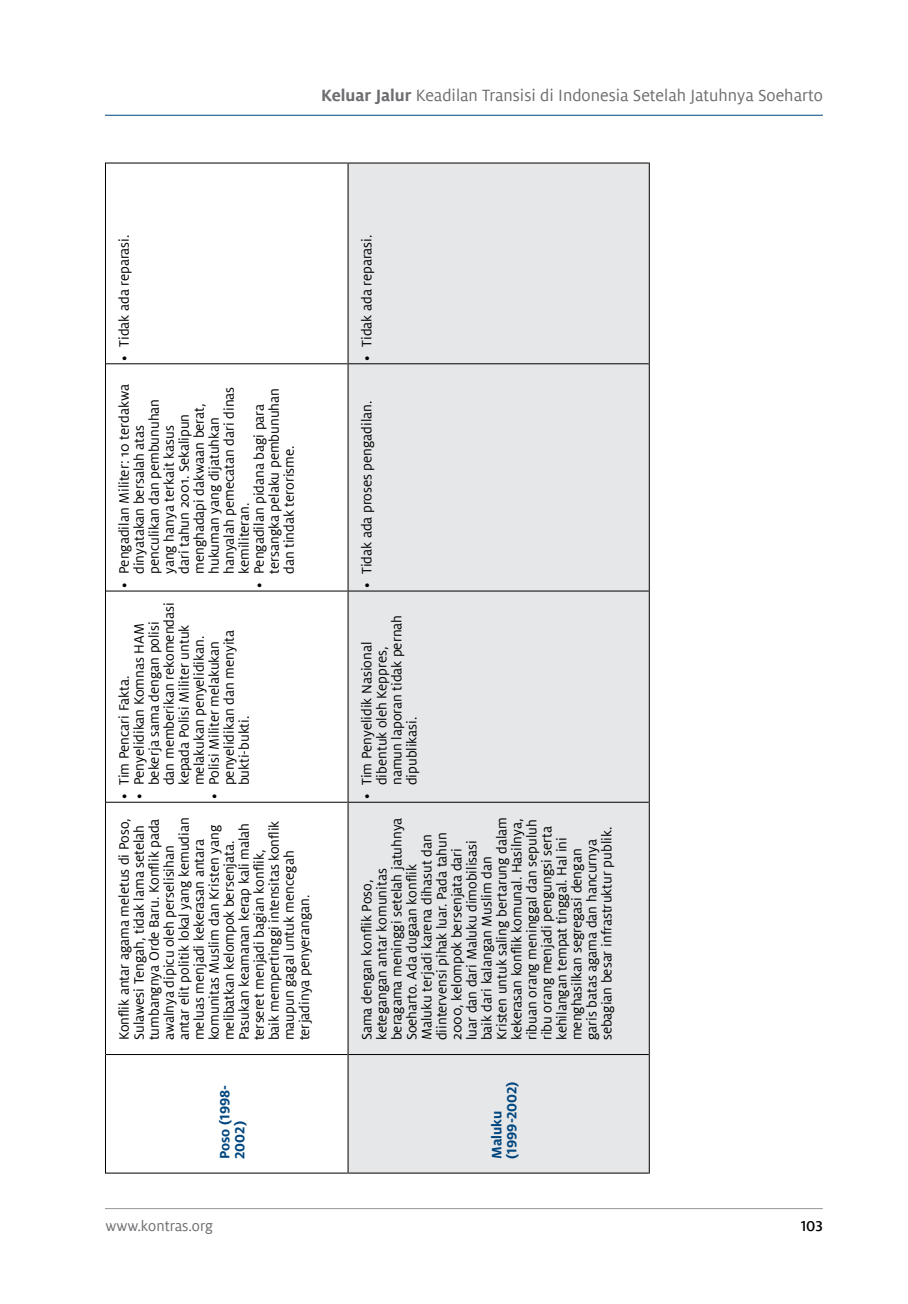
<style>
.page{position:relative;width:908px;height:1304px;background:#fff}
.page>*{position:absolute;margin:0;border:0;box-sizing:border-box;transform-origin:0 0}
.t1{font:18px "Milo LF";color:#6d6e71}
.t2{font:16px "Milo LF";color:#6d6e71}
.t3{font:500 16px "Milo LF";color:#000}
.t4{font:15px/15px "Milo";color:#000}
.t5{font:700 15px/15px "Milo LF";color:#00467f}
.s1{font-weight:700}
</style>
<div class="page">
<hr style="left:105px;top:115px;width:717px;height:1px;background:#00467f">
<hr style="left:105px;top:1208px;width:717px;height:1px;background:#939598">
<svg style="left:348px;top:164px;width:300px;height:1009px;background:#c4c5c6"></svg>
<hr style="left:105px;top:1054px;width:1px;height:120px;background:#000">
<hr style="left:106px;top:1173px;width:241px;height:1px;background:#000">
<hr style="left:105px;top:802px;width:1px;height:252px;background:#000">
<hr style="left:106px;top:1054px;width:241px;height:1px;background:#000">
<hr style="left:105px;top:591px;width:1px;height:211px;background:#000">
<hr style="left:106px;top:802px;width:241px;height:1px;background:#000">
<hr style="left:105px;top:364px;width:1px;height:227px;background:#000">
<hr style="left:106px;top:591px;width:241px;height:1px;background:#000">
<hr style="left:105px;top:163px;width:1px;height:201px;background:#000">
<hr style="left:106px;top:363px;width:241px;height:1px;background:#000">
<hr style="left:106px;top:163px;width:241px;height:1px;background:#000">
<hr style="left:347px;top:1054px;width:1px;height:120px;background:#000">
<hr style="left:348px;top:1173px;width:300px;height:1px;background:#000">
<hr style="left:347px;top:802px;width:1px;height:252px;background:#000">
<hr style="left:348px;top:1054px;width:300px;height:1px;background:#000">
<hr style="left:347px;top:591px;width:1px;height:211px;background:#000">
<hr style="left:348px;top:802px;width:300px;height:1px;background:#000">
<hr style="left:347px;top:364px;width:1px;height:227px;background:#000">
<hr style="left:348px;top:591px;width:300px;height:1px;background:#000">
<hr style="left:347px;top:163px;width:1px;height:201px;background:#000">
<hr style="left:348px;top:363px;width:300px;height:1px;background:#000">
<hr style="left:348px;top:163px;width:300px;height:1px;background:#000">
<hr style="left:648px;top:1054px;width:1px;height:120px;background:#000">
<hr style="left:648px;top:802px;width:1px;height:252px;background:#000">
<hr style="left:648px;top:591px;width:1px;height:211px;background:#000">
<hr style="left:648px;top:364px;width:1px;height:227px;background:#000">
<hr style="left:648px;top:163px;width:1px;height:201px;background:#000">
<p class="t1" style="left:321px;top:85px;width:503px"><span class="s1">Keluar Jalur</span> Keadilan Transisi di Indonesia Setelah Jatuhnya Soeharto</p>
<p class="t4" style="left:117px;top:361px;width:128px;rotate:-90deg">• Tidak ada reparasi.</p>
<p class="t4" style="left:117px;top:574px;width:191px;text-indent:-14px;rotate:-90deg">• Pengadilan Militer: 10 terdakwa dinyatakan bersalah atas penculikan dan pembunuhan yang hanya terkait kasus<br>dari tahun 2001. Sekalipun menghadapi dakwaan berat, hukuman yang dijatuhkan hanyalah pemecatan dari dinas kemiliteran.</p>
<p class="t4" style="left:252px;top:574px;width:188px;text-indent:-14px;rotate:-90deg">• Pengadilan pidana bagi para tersangka pelaku pembunuhan dan tindak terorisme.</p>
<p class="t4" style="left:132px;top:785px;width:184px;text-indent:-14px;rotate:-90deg">• Penyelidikan Komnas HAM bekerja sama dengan polisi dan memberikan rekomendasi kepada Polisi Militer untuk melakukan penyelidikan.</p>
<p class="t4" style="left:207px;top:785px;width:157px;text-indent:-14px;rotate:-90deg">• Polisi Militer melakukan penyelidikan dan menyita bukti-bukti.</p>
<p class="t4" style="left:117px;top:799px;width:125px;rotate:-90deg">• Tim Pencari Fakta.</p>
<p class="t4" style="left:117px;top:1040px;width:224px;rotate:-90deg">Konflik antar agama meletus di Poso, Sulawesi Tengah, tidak lama setelah tumbangnya Orde Baru. Konflik pada awalnya dipicu oleh perselisihan antar elit politik lokal yang kemudian meluas menjadi kekerasan antara komunitas Muslim dan Kristen yang melibatkan kelompok bersenjata.<br>Pasukan keamanan kerap kali malah terseret menjadi bagian konflik,<br>baik mempertinggi intensitas konflik maupun gagal untuk mencegah terjadinya penyerangan.</p>
<p class="t5" style="left:217px;top:1159px;width:76px;rotate:-90deg">Poso (1998-<br>2002)</p>
<p class="t4" style="left:359px;top:361px;width:128px;rotate:-90deg">• Tidak ada reparasi.</p>
<p class="t4" style="left:359px;top:588px;width:189px;rotate:-90deg">• Tidak ada proses pengadilan.</p>
<p class="t4" style="left:359px;top:785px;width:172px;text-indent:-14px;rotate:-90deg">• Tim Penyelidik Nasional dibentuk oleh Keppres, namun laporan tidak pernah dipublikasi.</p>
<p class="t4" style="left:359px;top:1040px;width:225px;rotate:-90deg">Sama dengan konflik Poso, ketegangan antar komunitas beragama meninggi setelah jatuhnya Soeharto. Ada dugaan konflik Maluku terjadi karena dihasut dan diintervensi pihak luar. Pada tahun 2000, kelompok bersenjata dari<br>luar dan dari Maluku dimobilisasi baik dari kalangan Muslim dan Kristen untuk saling bertarung dalam kekerasan konflik komunal. Hasilnya, ribuan orang meninggal dan sepuluh ribu orang menjadi pengungsi serta kehilangan tempat tinggal. Hal ini menghasilkan segregasi dengan garis batas agama dan hancurnya sebagian besar infrastruktur publik.</p>
<p class="t5" style="left:489px;top:1159px;width:79px;rotate:-90deg">Maluku (1999-2002)</p>
<p class="t2" style="left:105px;top:1217px;width:109px">www.kontras.org</p>
<p class="t3" style="left:800px;top:1217px;width:24px">103</p>
</div>
